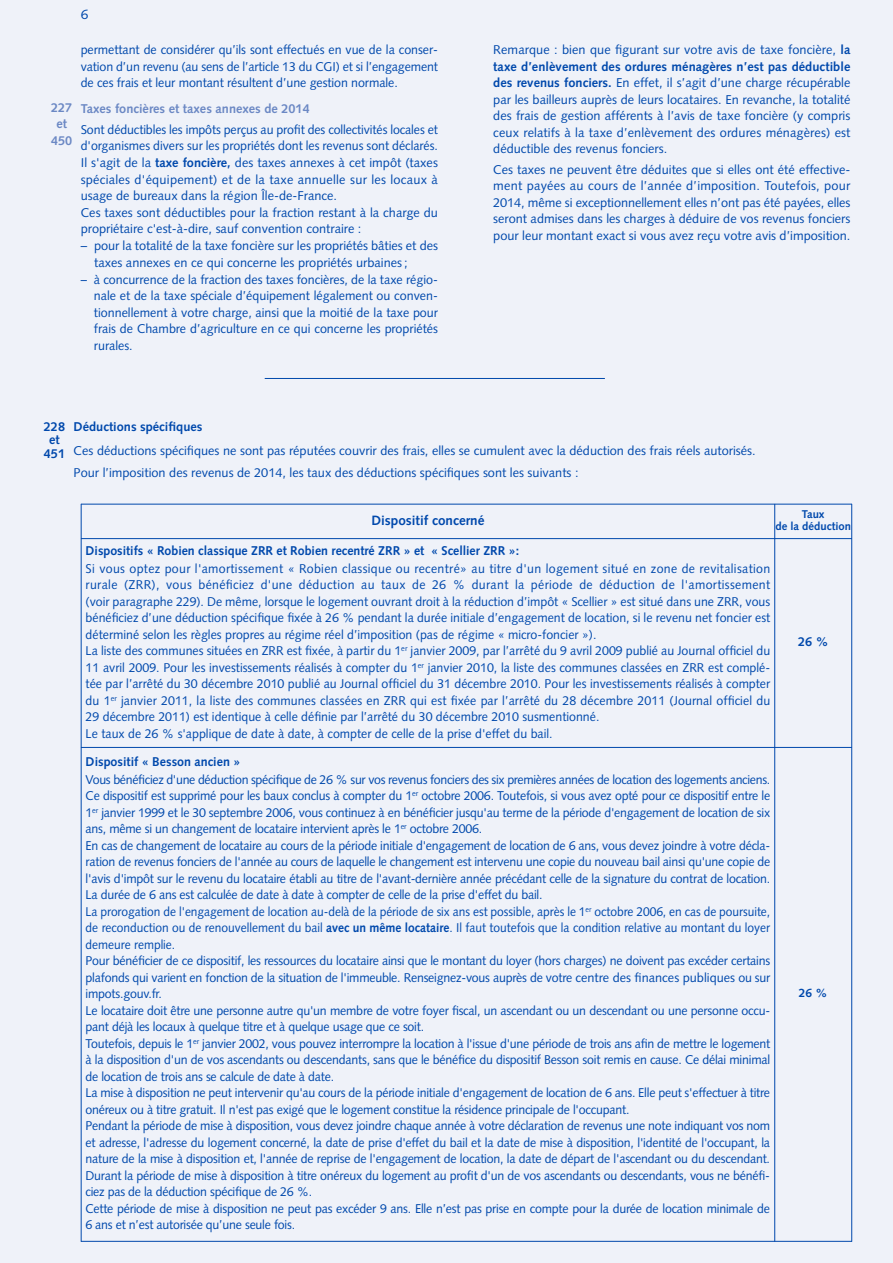
<style>
.page{position:relative;width:893px;height:1263px;background:#eff2f9}
.page>*{position:absolute;margin:0;border:0;box-sizing:border-box;transform-origin:0 0}
.t1{font:700 13.5px "Syntax";color:#0048ac}
.t2{font:13.5px "Syntax";color:#0048ac}
.t3{font:12.75px/16.5px "Syntax";letter-spacing:-.015em;color:#0048ac}
.t4{font:700 12.75px/13.5px "Syntax";color:#0048ac;text-align:center}
.t5{font:700 12.75px/16.5px "Syntax";color:#6b88c4;text-align:center}
.t6{font:700 12px "Syntax";color:#0048ac}
.t7{font:700 11.25px/12px "Syntax";color:#0048ac;text-align:center}
.s1{font-weight:700}
</style>
<div class="page">
<hr style="left:81px;top:504px;width:1px;height:738px;background:#0048ac">
<hr style="left:774px;top:504px;width:1px;height:738px;background:#0048ac">
<hr style="left:851px;top:504px;width:1px;height:738px;background:#0048ac">
<hr style="left:81px;top:504px;width:771px;height:1px;background:#0048ac">
<hr style="left:81px;top:538px;width:771px;height:1px;background:#0048ac">
<hr style="left:81px;top:747px;width:771px;height:1px;background:#0048ac">
<hr style="left:81px;top:1241px;width:771px;height:1px;background:#0048ac">
<hr style="left:265px;top:378px;width:340px;height:1px;background:#0048ac">
<p class="t2" style="left:81px;top:9px;width:9px">6</p>
<p class="t5" style="left:51px;top:100px;width:23px">227 et<br>450</p>
<p class="t3" style="left:81px;top:43px;width:359px;text-align:justify">permettant de considérer qu’ils sont effectués en vue de la conser&shy;vation d’un revenu (au sens de l’article 13 du CGI) et si l’engagement de ces frais et leur montant résultent d’une gestion normale.</p>
<p class="t5" style="left:81px;top:101px;width:230px">Taxes foncières et taxes annexes de 2014</p>
<p class="t3" style="left:81px;top:122px;width:359px">Sont déductibles les impôts perçus au profit des collectivités locales et d'organismes divers sur les propriétés dont les revenus sont déclarés.<br>Il s'agit de la <span class="s1">taxe foncière,</span> des taxes annexes à cet impôt (taxes spéciales d'équipement) et de la taxe annuelle sur les locaux à usage de bureaux dans la région Île-de-France.<br>Ces taxes sont déductibles pour la fraction restant à la charge du propriétaire c'est-à-dire, sauf convention contraire :</p>
<p class="t3" style="left:94px;top:239px;width:345px;text-indent:-13px">– pour la totalité de la taxe foncière sur les propriétés bâties et des taxes annexes en ce qui concerne les propriétés urbaines ;</p>
<p class="t3" style="left:94px;top:272px;width:346px;text-align:justify;text-indent:-13px">– à concurrence de la fraction des taxes foncières, de la taxe régio&shy;nale et de la taxe spéciale d’équipement légalement ou conven&shy;tionnellement à votre charge, ainsi que la moitié de la taxe pour frais de Chambre d’agriculture en ce qui concerne les propriétés rurales.</p>
<p class="t3" style="left:493px;top:43px;width:359px;text-align:justify">Remarque : bien que figurant sur votre avis de taxe foncière, <span class="s1">la taxe d’enlèvement des ordures ménagères n’est pas déductible des revenus fonciers.</span> En effet, il s’agit d’une charge récupérable par les bailleurs auprès de leurs locataires. En revanche, la totalité des frais de gestion afférents à l’avis de taxe foncière (y compris ceux relatifs à la taxe d’enlèvement des ordures ménagères) est déductible des revenus fonciers.</p>
<p class="t3" style="left:493px;top:162px;width:359px;text-align:justify">Ces taxes ne peuvent être déduites que si elles ont été effective&shy;ment payées au cours de l’année d’imposition. Toutefois, pour 2014, même si exceptionnellement elles n’ont pas été payées, elles seront admises dans les charges à déduire de vos revenus fonciers pour leur montant exact si vous avez reçu votre avis d’imposition.</p>
<p class="t4" style="left:44px;top:421px;width:23px">228 et<br>451</p>
<p class="t4" style="left:74px;top:421px;width:130px">Déductions spécifiques</p>
<p class="t3" style="left:74px;top:440px;width:684px;line-height:22.4px">Ces déductions spécifiques ne sont pas réputées couvrir des frais, elles se cumulent avec la déduction des frais réels autorisés.<br>Pour l’imposition des revenus de 2014, les taux des déductions spécifiques sont les suivants :</p>
<p class="t1" style="left:371px;top:515px;width:115px">Dispositif concerné</p>
<p class="t7" style="left:775px;top:509px;width:77px">Taux<br>de la déduction</p>
<p class="t4" style="left:86px;top:545px;width:435px">Dispositifs « Robien classique ZRR et Robien recentré ZRR » et « Scellier ZRR »:</p>
<p class="t3" style="left:86px;top:561px;width:686px">Si vous optez pour l'amortissement « Robien classique ou recentré» au titre d'un logement situé en zone de revitalisation rurale (ZRR), vous bénéficiez d'une déduction au taux de 26 % durant la période de déduction de l'amortissement (voir paragraphe 229). De même, lorsque le logement ouvrant droit à la réduction d’impôt « Scellier » est situé dans une ZRR, vous bénéficiez d’une déduction spécifique fixée à 26 % pendant la durée initiale d’engagement de location, si le revenu net foncier est déterminé selon les règles propres au régime réel d’imposition (pas de régime « micro-foncier »).<br>La liste des communes situées en ZRR est fixée, à partir du 1<sup>er</sup> janvier 2009, par l’arrêté du 9 avril 2009 publié au Journal officiel du 11 avril 2009. Pour les investissements réalisés à compter du 1<sup>er</sup> janvier 2010, la liste des communes classées en ZRR est complé&shy;tée par l’arrêté du 30 décembre 2010 publié au Journal officiel du 31 décembre 2010. Pour les investissements réalisés à compter du 1<sup>er</sup> janvier 2011, la liste des communes classées en ZRR qui est fixée par l’arrêté du 28 décembre 2011 (Journal officiel du 29 décembre 2011) est identique à celle définie par l’arrêté du 30 décembre 2010 susmentionné.<br>Le taux de 26 % s'applique de date à date, à compter de celle de la prise d'effet du bail.</p>
<p class="t4" style="left:798px;top:636px;width:32px">26 %</p>
<p class="t4" style="left:86px;top:756px;width:156px">Dispositif « Besson ancien »</p>
<p class="t3" style="left:85px;top:772px;width:686px">Vous bénéficiez d'une déduction spécifique de 26 % sur vos revenus fonciers des six premières années de location des logements anciens.<br>Ce dispositif est supprimé pour les baux conclus à compter du 1<sup>er</sup> octobre 2006. Toutefois, si vous avez opté pour ce dispositif entre le 1<sup>er</sup> janvier 1999 et le 30 septembre 2006, vous continuez à en bénéficier jusqu'au terme de la période d'engagement de location de six ans, même si un changement de locataire intervient après le 1<sup>er</sup> octobre 2006.<br>En cas de changement de locataire au cours de la période initiale d'engagement de location de 6 ans, vous devez joindre à votre décla&shy;ration de revenus fonciers de l'année au cours de laquelle le changement est intervenu une copie du nouveau bail ainsi qu'une copie de l'avis d'impôt sur le revenu du locataire établi au titre de l'avant-dernière année précédant celle de la signature du contrat de location.<br>La durée de 6 ans est calculée de date à date à compter de celle de la prise d'effet du bail.<br>La prorogation de l'engagement de location au-delà de la période de six ans est possible, après le 1<sup>er</sup> octobre 2006, en cas de poursuite, de reconduction ou de renouvellement du bail <span class="s1">avec un même locataire</span>. Il faut toutefois que la condition relative au montant du loyer demeure remplie.<br>Pour bénéficier de ce dispositif, les ressources du locataire ainsi que le montant du loyer (hors charges) ne doivent pas excéder certains plafonds qui varient en fonction de la situation de l'immeuble. Renseignez-vous auprès de votre centre des finances publiques ou sur impots.gouv.fr.<br>Le locataire doit être une personne autre qu'un membre de votre foyer fiscal, un ascendant ou un descendant ou une personne occu&shy;pant déjà les locaux à quelque titre et à quelque usage que ce soit.<br>Toutefois, depuis le 1<sup>er</sup> janvier 2002, vous pouvez interrompre la location à l'issue d'une période de trois ans afin de mettre le logement à la disposition d'un de vos ascendants ou descendants, sans que le bénéfice du dispositif Besson soit remis en cause. Ce délai minimal de location de trois ans se calcule de date à date.<br>La mise à disposition ne peut intervenir qu'au cours de la période initiale d'engagement de location de 6 ans. Elle peut s'effectuer à titre onéreux ou à titre gratuit. Il n'est pas exigé que le logement constitue la résidence principale de l'occupant.<br>Pendant la période de mise à disposition, vous devez joindre chaque année à votre déclaration de revenus une note indiquant vos nom et adresse, l'adresse du logement concerné, la date de prise d'effet du bail et la date de mise à disposition, l'identité de l'occupant, la nature de la mise à disposition et, l'année de reprise de l'engagement de location, la date de départ de l'ascendant ou du descendant.<br>Durant la période de mise à disposition à titre onéreux du logement au profit d'un de vos ascendants ou descendants, vous ne bénéfi&shy;ciez pas de la déduction spécifique de 26 %.<br>Cette période de mise à disposition ne peut pas excéder 9 ans. Elle n’est pas prise en compte pour la durée de location minimale de 6 ans et n’est autorisée qu’une seule fois.</p>
<p class="t6" style="left:799px;top:988px;width:30px">26 %</p>
</div>
